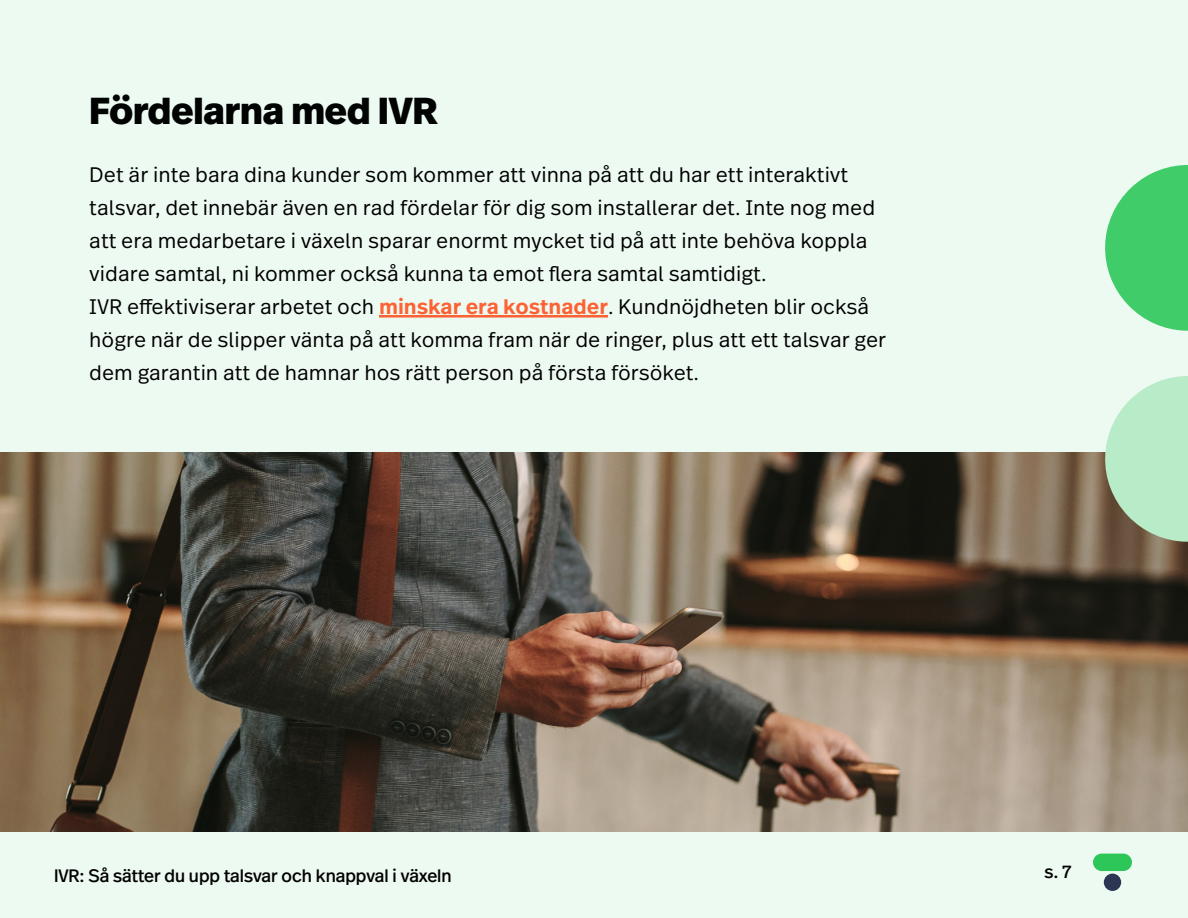
<style>
.page{position:relative;width:1188px;height:918px;background:#edfaf1}
.page>*{position:absolute;margin:0;border:0;box-sizing:border-box;transform-origin:0 0}
.t1{font:800 37.5px "Real Head Pro";color:#010202}
.t2{font:300 21px/33px "Real Text Pro";color:#000}
.t3{font:18px "Real Head Pro";color:#000}
.s1{font-weight:600;color:#fd6234}
</style>
<div class="page">
<img style="left:0;top:452px;width:1188px;height:379px">
<svg style="left:1096px;top:376px;width:92px;height:175px"></svg>
<svg style="left:1105px;top:165px;width:83px;height:166px"></svg>
<div style="left:1104px;top:874px;width:17px;height:17px;background:#2c3551;border-radius:50%"></div>
<div style="left:1093px;top:854px;width:39px;height:17px;background:#2dc659;border-radius:9px"></div>
<hr style="left:379px;top:315px;width:229px;height:3px;background:#fd6234">
<h1 class="t1" style="left:89px;top:83px;width:349px">Fördelarna med IVR</h1>
<p class="t2" style="left:89px;top:157px;width:798px">Det är inte bara dina kunder som kommer att vinna på att du har ett interaktivt talsvar, det innebär även en rad fördelar för dig som installerar det. Inte nog med att era medarbetare i växeln sparar enormt mycket tid på att inte behöva koppla vidare samtal, ni kommer också kunna ta emot flera samtal samtidigt.<br>IVR effektiviserar arbetet och <span class="s1">minskar era kostnader</span>. Kundnöjdheten blir också högre när de slipper vänta på att komma fram när de ringer, plus att ett talsvar ger dem garantin att de hamnar hos rätt person på första försöket.</p>
<p class="t3" style="left:54px;top:864px;width:399px">IVR: Så sätter du upp talsvar och knappval i växeln</p>
<p class="t3" style="left:1045px;top:859px;width:28px">s. 7</p>
</div>
